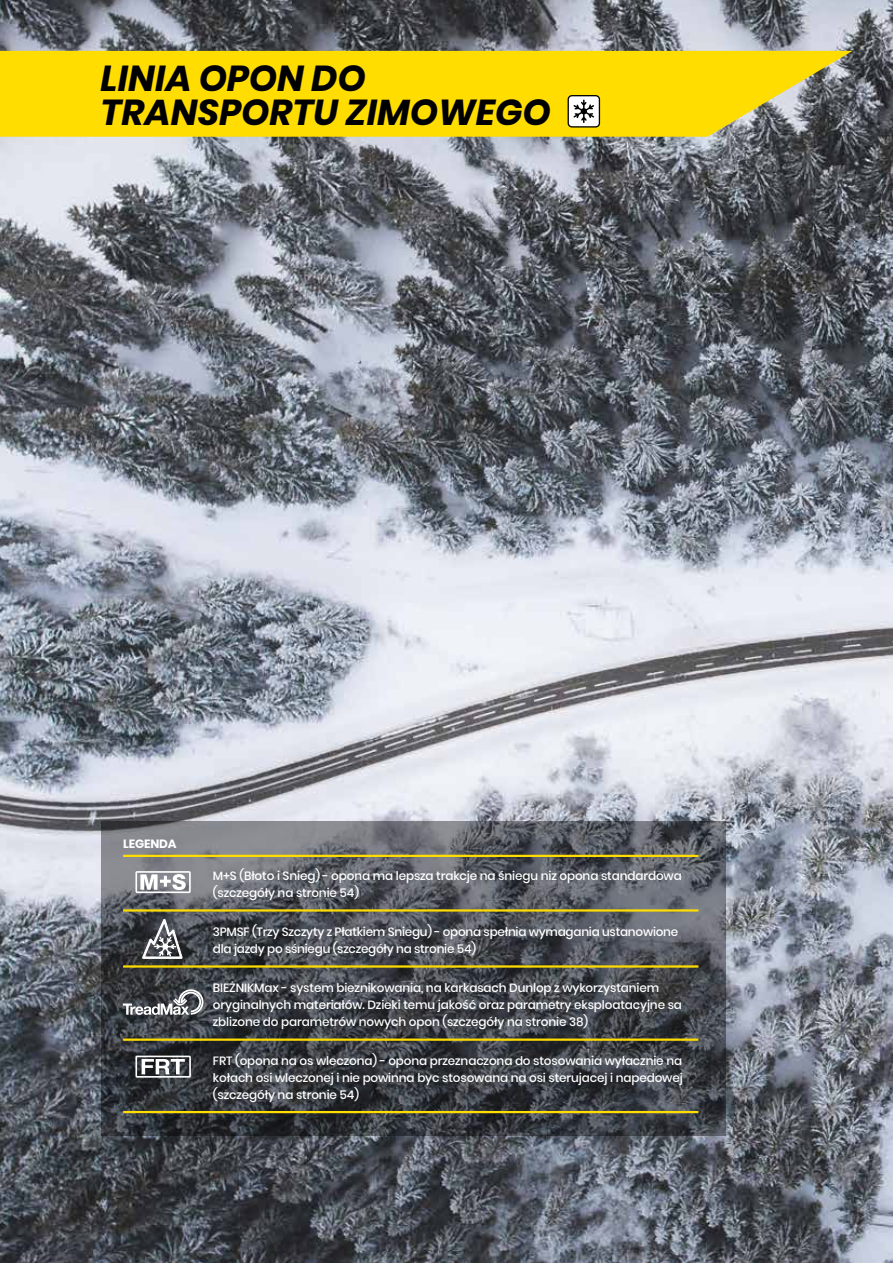
<style>
.page{position:relative;width:893px;height:1263px;background:#fff}
.page>*{position:absolute;margin:0;border:0;box-sizing:border-box;transform-origin:0 0}
.t1{font:italic 700 36px/34.5px "Poppins";color:#000}
.t2{font:500 12px/17.2px "Poppins";letter-spacing:-.01em;color:#fff}
.t3{font:700 12px "Poppins";letter-spacing:-.01em;color:#fff}
</style>
<div class="page">
<img style="left:0;top:0;width:893px;height:1263px">
<svg style="left:0;top:51px;width:853px;height:86px;background:#f2d40b"></svg>
<div style="left:568px;top:96px;width:31px;height:31px;background:#fff;border-radius:4px"></div>
<div style="left:568px;top:95px;width:32px;height:33px;border:1px solid #000;border-radius:4px"></div>
<svg style="left:573px;top:100px;width:21px;height:23px"></svg>
<svg style="left:101px;top:821px;width:625px;height:314px;background:#4a4d53"></svg>
<svg style="left:123px;top:989px;width:81px;height:26px"></svg>
<svg style="left:135px;top:871px;width:56px;height:22px"></svg>
<svg style="left:135px;top:1055px;width:56px;height:23px"></svg>
<hr style="left:123px;top:909px;width:575px;height:2px;background:#fd0">
<hr style="left:123px;top:855px;width:575px;height:2px;background:#fd0">
<hr style="left:123px;top:965px;width:575px;height:3px;background:#fd0">
<hr style="left:123px;top:1038px;width:575px;height:3px;background:#fd0">
<svg style="left:142px;top:919px;width:40px;height:40px"></svg>
<hr style="left:123px;top:1111px;width:575px;height:2px;background:#fd0">
<h1 class="t1" style="left:101px;top:61px;width:452px">LINIA OPON DO<br>TRANSPORTU ZIMOWEGO</h1>
<p class="t3" style="left:123px;top:836px;width:55px">LEGENDA</p>
<p class="t2" style="left:213px;top:867px;width:470px">M+S (Błoto i Snieg) - opona ma lepsza trakcje na śniegu niz opona standardowa (szczegóły na stronie 54)</p>
<p class="t2" style="left:213px;top:923px;width:467px">3PMSF (Trzy Szczyty z Płatkiem Sniegu) - opona spełnia wymagania ustanowione dla jazdy po sśniegu (szczegóły na stronie 54)</p>
<p class="t2" style="left:213px;top:979px;width:471px">BIEŻNIKMax - system bieznikowania, na karkasach Dunlop z wykorzystaniem oryginalnych materiałów. Dzieki temu jakość oraz parametry eksploatacyjne sa zblizone do parametrów nowych opon (szczegóły na stronie 38)</p>
<p class="t2" style="left:213px;top:1052px;width:471px;text-align:justify">FRT (opona na os wleczona) - opona przeznaczona do stosowania wyłacznie na kołach osi wleczonej i nie powinna byc stosowana na osi sterujacej i napedowej (szczegóły na stronie 54)</p>
</div>
